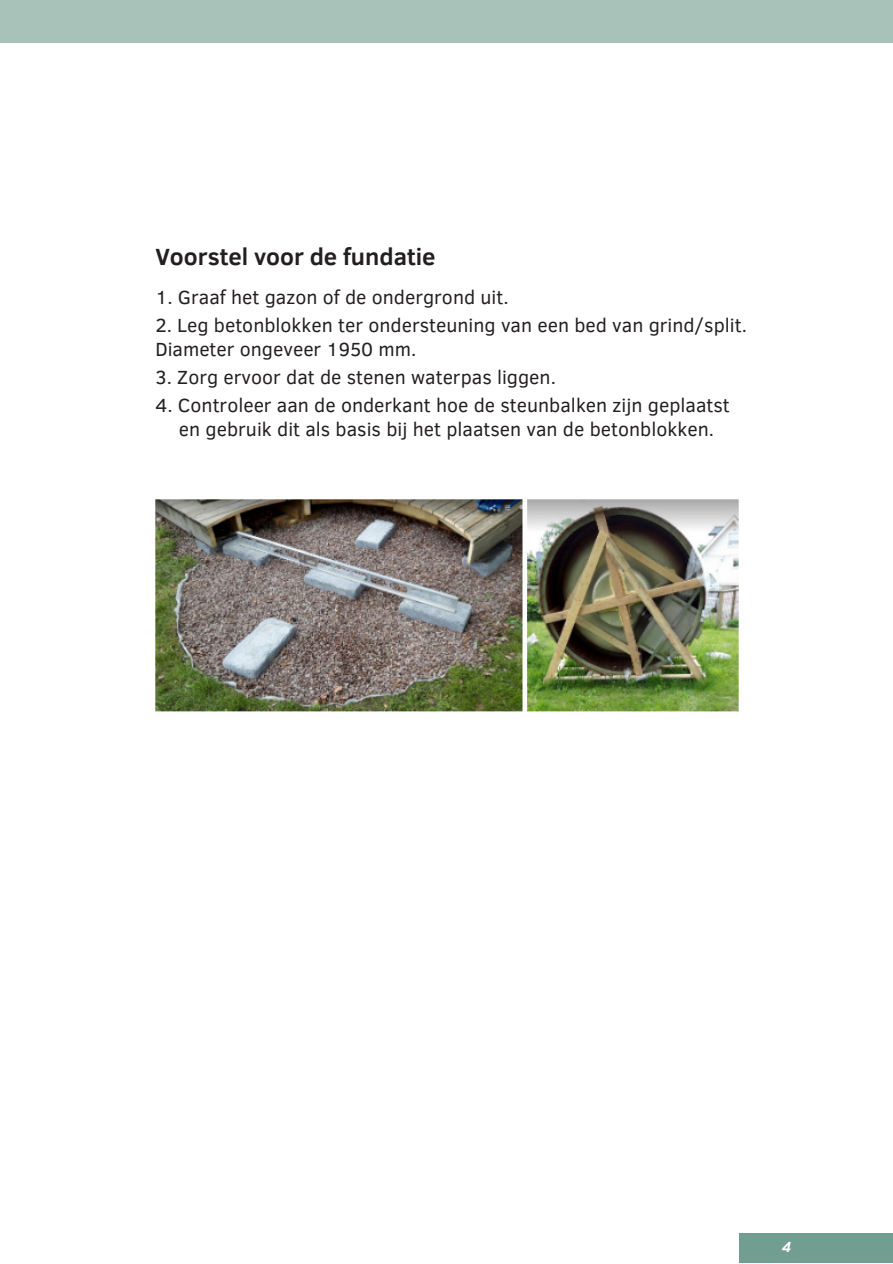
<style>
.page{position:relative;width:893px;height:1264px;background:#fff}
.page>*{position:absolute;margin:0;border:0;box-sizing:border-box;transform-origin:0 0}
.t1{font:700 24px "Clear Sans";color:#231f20}
.t2{font:19.5px "Clear Sans";color:#231f20}
.t3{font:italic 700 15px "Clear Sans";color:#fff}
</style>
<div class="page">
<div style="left:0;top:0;width:892px;height:43px;background:#a8c2ba"></div>
<div style="left:739px;top:1232px;width:153px;height:30px;background:#729e91"></div>
<img style="left:155px;top:499px;width:583px;height:213px">
<p class="t1" style="left:155px;top:239px;width:281px">Voorstel voor de fundatie</p>
<p class="t2" style="left:155px;top:283px;width:355px">1. Graaf het gazon of de ondergrond uit.</p>
<p class="t2" style="left:155px;top:311px;width:593px">2. Leg betonblokken ter ondersteuning van een bed van grind/split.</p>
<p class="t2" style="left:155px;top:335px;width:262px">Diameter ongeveer 1950 mm.</p>
<p class="t2" style="left:155px;top:363px;width:402px">3. Zorg ervoor dat de stenen waterpas liggen.</p>
<p class="t2" style="left:155px;top:391px;width:576px">4. Controleer aan de onderkant hoe de steunbalken zijn geplaatst</p>
<p class="t2" style="left:179px;top:415px;width:536px">en gebruik dit als basis bij het plaatsen van de betonblokken.</p>
<p class="t3" style="left:782px;top:1235px;width:11px">4</p>
</div>
